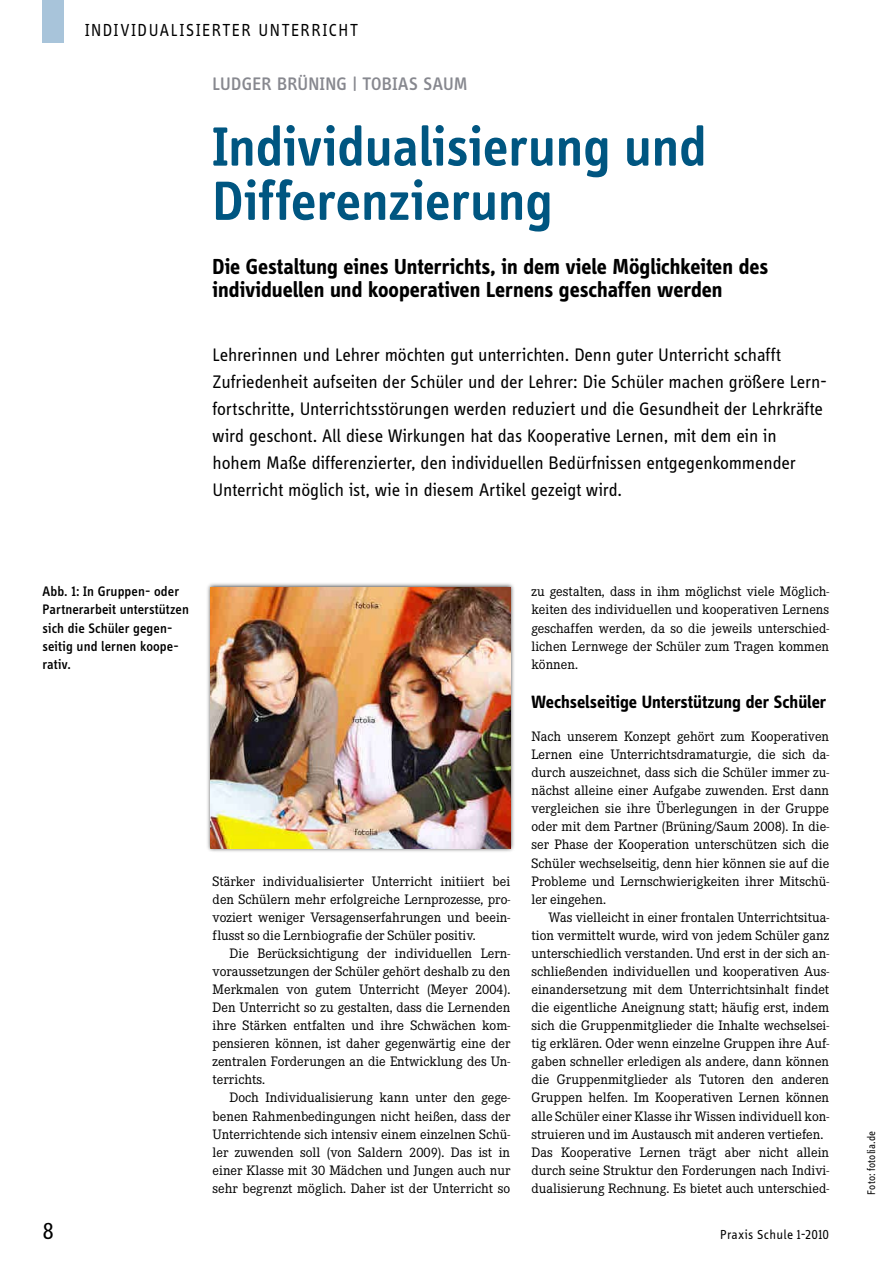
<style>
.page{position:relative;width:893px;height:1263px;background:#fff}
.page>*{position:absolute;margin:0;border:0;box-sizing:border-box;transform-origin:0 0}
.t1{font:600 57px/54.2px "Info OT Disp";color:#005681}
.t2{font:24px "Info OT Disp";color:#000}
.t3{font:700 22.5px/22.5px "Info OT Disp";color:#000}
.t4{font:18.75px/27px "Info OT Disp";letter-spacing:-.01em;color:#000}
.t5{font:500 18.75px "Info OT Disp";letter-spacing:.015em;color:#87888f}
.t6{font:700 18.45px "Info OT Disp";color:#000}
.t7{font:18px "Info OT Disp";letter-spacing:.1em;color:#000;scale:.95 1}
.t8{font:14.25px/18px "Corporate ETOT";color:#000;text-align:justify}
.t9{font:500 14.25px/18px "Info OT Disp";letter-spacing:.01em;color:#000}
.t10{font:13.5px "Info OT Disp";letter-spacing:.025em;color:#000}
.t11{font:11.4px "Info OT Disp";letter-spacing:.01em;color:#000;scale:.95 1}
</style>
<div class="page">
<div style="left:43px;top:0;width:21px;height:43px;background:#a8c4da"></div>
<div style="left:206px;top:582px;width:309px;height:271px;background:#000;opacity:.75"></div>
<img style="left:211px;top:587px;width:299px;height:261px">
<p class="t7" style="left:85px;top:19px;width:288px">INDIVIDUALISIERTER UNTERRICHT</p>
<h3 class="t5" style="left:213px;top:73px;width:257px">Ludger Brüning | Tobias Saum</h3>
<h1 class="t1" style="left:213px;top:118px;width:495px">Individualisierung und<br>Differenzierung</h1>
<h3 class="t3" style="left:213px;top:255px;width:557px">Die Gestaltung eines Unterrichts, in dem viele Möglichkeiten des individuellen und kooperativen Lernens geschaffen werden</h3>
<p class="t4" style="left:213px;top:341px;width:616px">Lehrerinnen und Lehrer möchten gut unterrichten. Denn guter Unterricht schafft Zufriedenheit aufseiten der Schüler und der Lehrer: Die Schüler machen größere Lern&shy;fortschritte, Unterrichtsstörungen werden reduziert und die Gesundheit der Lehrkräfte wird geschont. All diese Wirkungen hat das Kooperative Lernen, mit dem ein in hohem Maße differenzierter, den individuellen Bedürfnissen entgegenkommender Unterricht möglich ist, wie in diesem Artikel gezeigt wird.</p>
<p class="t9" style="left:43px;top:582px;width:148px">Abb. 1: In Gruppen- oder<br>Partnerarbeit unterstützen sich die Schüler gegen&shy;seitig und lernen koope&shy;rativ.</p>
<p class="t8" style="left:213px;top:872px;width:299px">Stärker individualisierter Unterricht initiiert bei den Schülern mehr erfolgreiche Lernprozesse, pro&shy;voziert weniger Versagenserfahrungen und beein&shy;flusst so die Lernbiografie der Schüler positiv.</p>
<p class="t8" style="left:213px;top:944px;width:299px;text-indent:17px">Die Berücksichtigung der individuellen Lern&shy;voraussetzungen der Schüler gehört deshalb zu den Merkmalen von gutem Unterricht (Meyer 2004).<br>Den Unterricht so zu gestalten, dass die Lernenden ihre Stärken entfalten und ihre Schwächen kom&shy;pensieren können, ist daher gegenwärtig eine der zentralen Forderungen an die Entwicklung des Un&shy;terrichts.</p>
<p class="t8" style="left:213px;top:1089px;width:299px;text-indent:17px">Doch Individualisierung kann unter den gege&shy;benen Rahmenbedingungen nicht heißen, dass der Unterrichtende sich intensiv einem einzelnen Schü&shy;ler zuwenden soll (von Saldern 2009). Das ist in einer Klasse mit 30 Mädchen und Jungen auch nur sehr begrenzt möglich. Daher ist der Unterricht so</p>
<p class="t8" style="left:531px;top:583px;width:299px">zu gestalten, dass in ihm möglichst viele Möglich&shy;keiten des individuellen und kooperativen Lernens geschaffen werden, da so die jeweils unterschied&shy;lichen Lernwege der Schüler zum Tragen kommen können.</p>
<p class="t6" style="left:531px;top:690px;width:296px">Wechselseitige Unterstützung der Schüler</p>
<p class="t8" style="left:531px;top:727px;width:299px">Nach unserem Konzept gehört zum Kooperativen Lernen eine Unterrichtsdramaturgie, die sich da&shy;durch auszeichnet, dass sich die Schüler immer zu&shy;nächst alleine einer Aufgabe zuwenden. Erst dann vergleichen sie ihre Überlegungen in der Gruppe oder mit dem Partner (Brüning/Saum 2008). In die&shy;ser Phase der Kooperation unterschützen sich die Schüler wechselseitig, denn hier können sie auf die Probleme und Lernschwierigkeiten ihrer Mitschü&shy;ler eingehen.</p>
<p class="t8" style="left:531px;top:908px;width:299px;text-align:left;text-indent:17px">Was vielleicht in einer frontalen Unterrichtsitua&shy;tion vermittelt wurde, wird von jedem Schüler ganz unterschiedlich verstanden. Und erst in der sich an&shy;schließenden individuellen und kooperativen Aus&shy;einandersetzung mit dem Unterrichtsinhalt findet die eigentliche Aneignung statt; häufig erst, indem sich die Gruppenmitglieder die Inhalte wechselsei&shy;tig erklären. Oder wenn einzelne Gruppen ihre Auf&shy;gaben schneller erledigen als andere, dann können die Gruppenmitglieder als Tutoren den anderen Gruppen helfen. Im Kooperativen Lernen können alle Schüler einer Klasse ihr Wissen individuell kon&shy;struieren und im Austausch mit anderen vertiefen.<br>Das Kooperative Lernen trägt aber nicht allein durch seine Struktur den Forderungen nach Indivi&shy;dualisierung Rechnung. Es bietet auch unterschied-</p>
<h2 class="t2" style="left:43px;top:1216px;width:13px">8</h2>
<p class="t10" style="left:720px;top:1226px;width:111px">Praxis Schule 1-2010</p>
<p class="t11" style="left:864px;top:1194px;width:69px;rotate:-90deg">Foto: fotolia.de</p>
</div>
